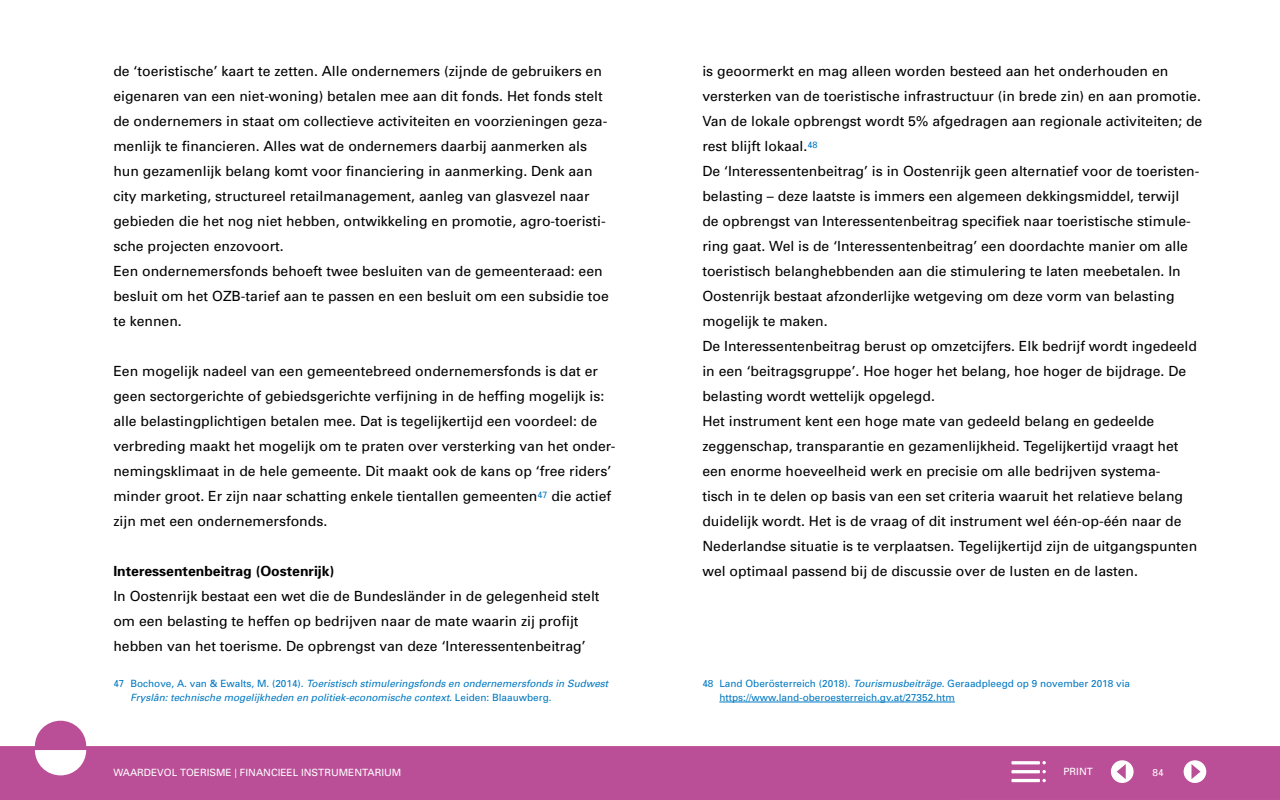
<style>
.page{position:relative;width:1280px;height:800px;background:#fff}
.page>*{position:absolute;margin:0;border:0;box-sizing:border-box;transform-origin:0 0}
.platte_tekst__P{font:14px/25px "Univers";color:#000}
.Alinea_kop_vet__H3{font:700 14px "Univers";color:#000}
._05_voetnoot__P{font:italic 10px/14px "Univers";color:#0079c2}
._05_voetnoot__P-2{font:10px/14px "Univers";color:#0079c2}
.t1{font:10px "Univers";color:#fff}
.s1{font-style:normal}
.s2{font-style:italic}
.s3{font-size:12.9px}
</style>
<div class="page">
<svg style="left:0;top:721px;width:1280px;height:79px;fill:#ba4e97"></svg>
<div style="left:1111px;top:760px;width:23px;height:23px;background:#fff;border-radius:50%"></div>
<svg style="left:1117px;top:764px;width:9px;height:15px"></svg>
<div style="left:1184px;top:760px;width:22px;height:23px;background:#fff;border-radius:50%"></div>
<svg style="left:1191px;top:764px;width:10px;height:15px"></svg>
<svg style="left:1042px;top:779px;width:4px;height:3px"></svg>
<hr style="left:1011px;top:779px;width:29px;height:3px;background:#fff">
<hr style="left:1011px;top:770px;width:29px;height:3px;background:#fff">
<svg style="left:1042px;top:770px;width:4px;height:3px"></svg>
<hr style="left:1011px;top:761px;width:29px;height:3px;background:#fff">
<svg style="left:1042px;top:761px;width:4px;height:3px"></svg>
<hr style="left:719px;top:702px;width:236px;height:1px;background:#0079c2">
<p class="platte_tekst__P" style="left:113px;top:58px;width:495px">de ‘toeristische’ kaart te zetten. Alle ondernemers (zijnde de gebruikers en eigenaren van een niet-woning) betalen mee aan dit fonds. Het fonds stelt de ondernemers in staat om collectieve activiteiten en voorzieningen geza&shy;menlijk te financieren. Alles wat de ondernemers daarbij aanmerken als hun gezamenlijk belang komt voor financiering in aanmerking. Denk aan city marketing, structureel retailmanagement, aanleg van glasvezel naar gebieden die het nog niet hebben, ontwikkeling en promotie, agro-toeristi&shy;sche projecten enzovoort.</p>
<p class="platte_tekst__P" style="left:113px;top:258px;width:497px">Een ondernemersfonds behoeft twee besluiten van de gemeenteraad: een besluit om het OZB-tarief aan te passen en een besluit om een subsidie toe te kennen.</p>
<p class="platte_tekst__P" style="left:113px;top:358px;width:504px">Een mogelijk nadeel van een gemeentebreed ondernemersfonds is dat er geen sectorgerichte of gebiedsgerichte verfijning in de heffing mogelijk is: alle belastingplichtigen betalen mee. Dat is tegelijkertijd een voordeel: de verbreding maakt het mogelijk om te praten over versterking van het onder&shy;nemingsklimaat in de hele gemeente. Dit maakt ook de kans op ‘free riders’ minder groot. Er zijn naar schatting enkele tientallen gemeenten<sup>47</sup> die actief zijn met een ondernemersfonds.</p>
<h3 class="Alinea_kop_vet__H3" style="left:113px;top:562px;width:222px">Interessentenbeitrag (Oostenrijk)</h3>
<p class="platte_tekst__P" style="left:113px;top:583px;width:488px">In Oostenrijk bestaat een wet die de Bundesländer in de gelegenheid stelt om een belasting te heffen op bedrijven naar de mate waarin zij profijt hebben van het toerisme. De opbrengst van deze ‘Interessentenbeitrag’</p>
<p class="_05_voetnoot__P" style="left:130px;top:676px;width:479px;text-indent:-17px"><span class="s1">47 Bochove, A. van &amp; Ewalts, M. (2014).</span> Toeristisch stimuleringsfonds en ondernemersfonds in Sudwest<br>Fryslân: technische mogelijkheden en politiek-economische context<span class="s1">. Leiden: Blaauwberg.</span></p>
<p class="platte_tekst__P" style="left:702px;top:58px;width:502px">is geoormerkt en mag alleen worden besteed aan het onderhouden en versterken van de toeristische infrastructuur (in brede zin) en aan promotie.<br>Van de lokale opbrengst wordt 5% afgedragen aan regionale activiteiten; de rest blijft lokaal.<sup>48</sup></p>
<p class="platte_tekst__P" style="left:702px;top:158px;width:499px">De ‘Interessentenbeitrag’ is in Oostenrijk geen alternatief voor de toeristen&shy;belasting – deze laatste is immers een algemeen dekkingsmiddel, terwijl<br>de opbrengst van Interessentenbeitrag specifiek naar toeristische stimule&shy;ring gaat. Wel is de ‘Interessentenbeitrag’ een doordachte manier om alle toeristisch belanghebbenden aan die stimulering te laten meebetalen. In Oostenrijk bestaat afzonderlijke wetgeving om deze vorm van belasting mogelijk te maken.<br>De Interessentenbeitrag berust op omzetcijfers. Elk bedrijf wordt ingedeeld in een ‘beitragsgruppe’. Hoe hoger het belang, hoe hoger de bijdrage. De belasting wordt wettelijk opgelegd.</p>
<p class="platte_tekst__P" style="left:702px;top:408px;width:496px">Het instrument kent een hoge mate van gedeeld belang en gedeelde zeggenschap, transparantie en gezamenlijkheid. Tegelijkertijd vraagt het een enorme hoeveelheid werk en precisie om alle bedrijven systema-<br>tisch in te delen op basis van een set criteria waaruit het relatieve belang duidelijk wordt. Het is de vraag of dit instrument wel één-op-één naar de Nederlandse situatie is te verplaatsen. Tegelijkertijd zijn de uitgangspunten wel optimaal passend bij de discussie over de lusten en de lasten.</p>
<p class="_05_voetnoot__P-2" style="left:719px;top:676px;width:412px;text-indent:-17px">48 Land Oberösterreich (2018). <span class="s2">Tourismusbeiträge</span>. Geraadpleegd op 9 november 2018 via https://www.land-oberoesterreich.gv.at/27352.htm</p>
<p class="t1" style="left:113px;top:766px;width:290px">WAARDEVOL TOERISME <span class="s3">|</span> FINANCIEEL INSTRUMENTARIUM</p>
<p class="t1" style="left:1063px;top:765px;width:31px">PRINT</p>
<p class="t1" style="left:1153px;top:766px;width:13px">84</p>
</div>
